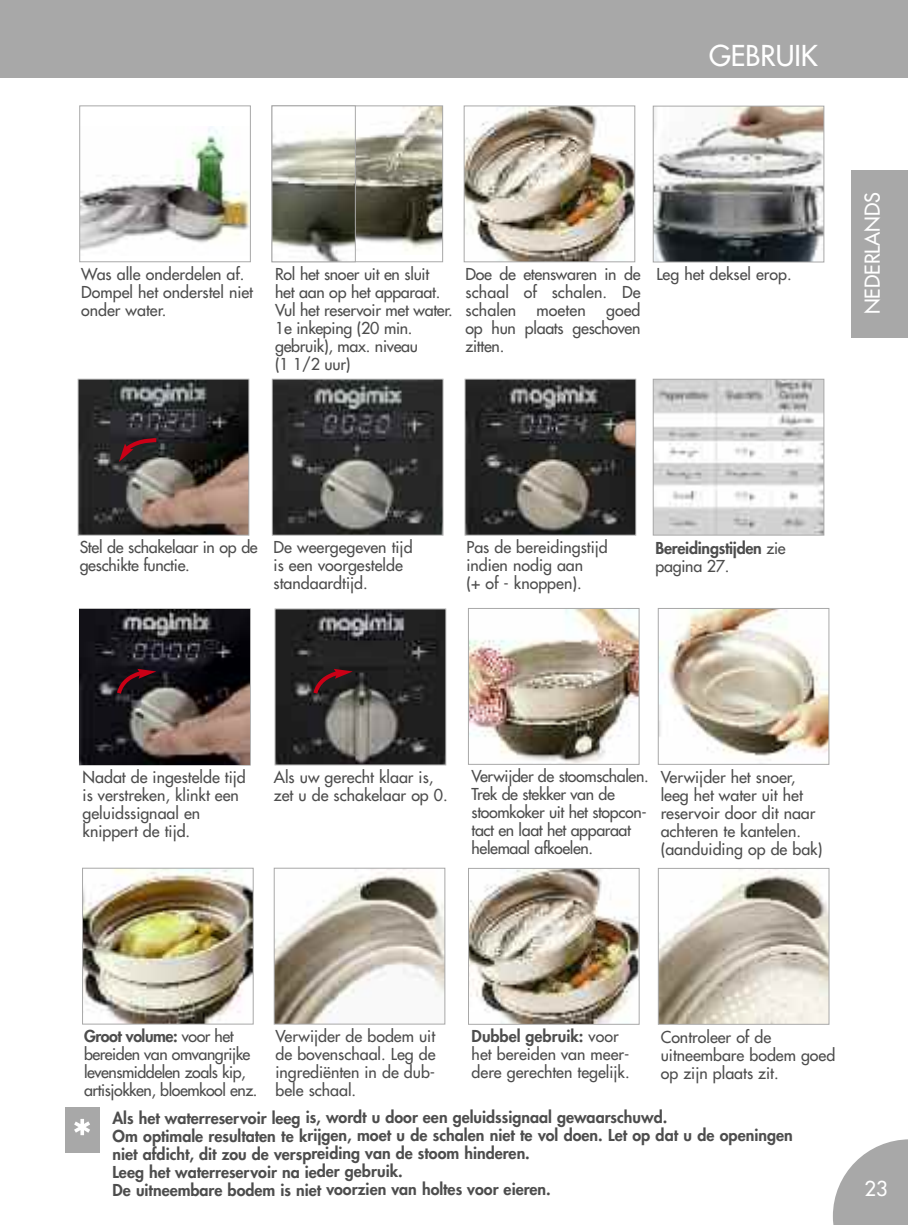
<style>
.page{position:relative;width:908px;height:1225px;background:#fff}
.page>*{position:absolute;margin:0;border:0;box-sizing:border-box;transform-origin:0 0}
.t1{font:52.6px "Futura";color:#fff}
.t2{font:28px "Futura";color:#fff}
.t3{font:20px "Futura";color:#fff}
.t4{font:16px/18px "Futura";color:#4d4d4d}
.t5{font:800 16px/18px "Futura";color:#4d4d4d}
.t6{font:16px/18px "Futura";letter-spacing:-.025em;color:#4d4d4d}
.t7{font:16px/18px "Futura";letter-spacing:-.03em;color:#4d4d4d}
.s1{font-weight:400}
.s2{font-weight:800}
</style>
<div class="page">
<div style="left:0;top:0;width:907px;height:78px;background:#a8a8a8"></div>
<svg style="left:833px;top:1139px;width:74px;height:86px"></svg>
<img style="left:654px;top:381px;width:168px;height:152px">
<div style="left:652px;top:379px;width:172px;height:156px;border:1px solid #a8a8a8"></div>
<img style="left:81px;top:127px;width:168px;height:123px">
<div style="left:79px;top:105px;width:172px;height:157px;border:1px solid #a8a8a8"></div>
<img style="left:355px;top:107px;width:86px;height:148px">
<div style="left:271px;top:105px;width:172px;height:157px;border:1px solid #a8a8a8"></div>
<img style="left:273px;top:131px;width:80px;height:129px">
<div style="left:271px;top:105px;width:84px;height:157px;border:1px solid #a8a8a8"></div>
<img style="left:465px;top:107px;width:168px;height:153px">
<div style="left:463px;top:105px;width:172px;height:157px;border:1px solid #a8a8a8"></div>
<img style="left:654px;top:108px;width:168px;height:152px">
<div style="left:652px;top:106px;width:172px;height:156px;border:1px solid #a8a8a8"></div>
<img style="left:276px;top:610px;width:168px;height:153px">
<div style="left:274px;top:608px;width:172px;height:157px;border:1px solid #a8a8a8"></div>
<img style="left:80px;top:381px;width:167px;height:152px">
<div style="left:78px;top:379px;width:171px;height:156px;border:1px solid #a8a8a8"></div>
<img style="left:466px;top:381px;width:168px;height:152px">
<div style="left:464px;top:379px;width:172px;height:156px;border:1px solid #a8a8a8"></div>
<svg style="left:81px;top:610px;width:167px;height:153px;background:#3f3838"></svg>
<div style="left:79px;top:608px;width:171px;height:157px;border:1px solid #a8a8a8"></div>
<img style="left:274px;top:381px;width:167px;height:152px">
<div style="left:272px;top:379px;width:171px;height:156px;border:1px solid #a8a8a8"></div>
<img style="left:84px;top:869px;width:167px;height:153px">
<div style="left:82px;top:867px;width:171px;height:157px;border:1px solid #a8a8a8"></div>
<img style="left:275px;top:869px;width:168px;height:153px">
<div style="left:273px;top:867px;width:172px;height:157px;border:1px solid #a8a8a8"></div>
<img style="left:659px;top:870px;width:168px;height:152px">
<div style="left:657px;top:868px;width:172px;height:156px;border:1px solid #a8a8a8"></div>
<img style="left:470px;top:870px;width:167px;height:152px">
<div style="left:468px;top:868px;width:171px;height:156px;border:1px solid #a8a8a8"></div>
<div style="left:65px;top:1107px;width:34px;height:45px;background:#a8a8a8"></div>
<img style="left:659px;top:610px;width:168px;height:151px">
<div style="left:657px;top:608px;width:172px;height:157px;border:1px solid #a8a8a8"></div>
<img style="left:469px;top:610px;width:168px;height:153px">
<div style="left:467px;top:608px;width:172px;height:157px;border:1px solid #a8a8a8"></div>
<svg style="left:119px;top:436px;width:41px;height:26px"></svg>
<svg style="left:114px;top:669px;width:42px;height:29px"></svg>
<svg style="left:310px;top:669px;width:42px;height:29px"></svg>
<div style="left:850px;top:170px;width:57px;height:167px;background:#a8a8a8"></div>
<h2 class="t2" style="left:708px;top:42px;width:110px">GEBRUIK</h2>
<p class="t4" style="left:81px;top:266px;width:173px">Was alle onderdelen af.<br>Dompel het onderstel niet onder water.</p>
<p class="t4" style="left:275px;top:266px;width:179px">Rol het snoer uit en sluit<br>het aan op het apparaat.<br>Vul het reservoir met water.<br>1e inkeping (20 min. gebruik), max. niveau<br>(1 1/2 uur)</p>
<p class="t4" style="left:465px;top:266px;width:327px">Doe de etenswaren in de Leg het deksel erop. schaal of schalen. De<br>schalen</p>
<p class="t4" style="left:465px;top:302px;width:176px;text-align:justify;text-indent:140px">goed op hun plaats geschoven zitten.</p>
<p class="t4" style="left:536px;top:302px;width:51px">moeten</p>
<p class="t3" style="left:862px;top:314px;width:124px;rotate:-90deg">NEDERLANDS</p>
<p class="t4" style="left:80px;top:539px;width:179px">Stel de schakelaar in op de geschikte functie.</p>
<p class="t4" style="left:273px;top:539px;width:140px">De weergegeven tijd is een voorgestelde standaardtijd.</p>
<p class="t4" style="left:466px;top:539px;width:143px">Pas de bereidingstijd indien nodig aan<br>(+ of - knoppen).</p>
<p class="t5" style="left:655px;top:540px;width:131px">Bereidingstijden <span class="s1">zie pagina 27.</span></p>
<p class="t4" style="left:83px;top:769px;width:165px">Nadat de ingestelde tijd is verstreken, klinkt een geluidssignaal en knippert de tijd.</p>
<p class="t4" style="left:274px;top:768px;width:175px">Als uw gerecht klaar is, zet u de schakelaar op 0.</p>
<p class="t6" style="left:471px;top:768px;width:178px">Verwijder de stoomschalen.<br>Trek de stekker van de stoomkoker uit het stopcon&shy;tact en laat het apparaat helemaal afkoelen.</p>
<p class="t4" style="left:660px;top:769px;width:163px">Verwijder het snoer, leeg het water uit het reservoir door dit naar achteren te kantelen. (aanduiding op de bak)</p>
<p class="t4" style="left:275px;top:1028px;width:161px;text-align:justify">Verwijder de bodem uit de bovenschaal. Leg de ingrediënten in de dub&shy;bele schaal.</p>
<p class="t5" style="left:112px;top:1109px;width:681px">Als het waterreservoir leeg is, wordt u door een geluidssignaal gewaarschuwd.<br>Om optimale resultaten te krijgen, moet u de schalen niet te vol doen. Let op dat u de openingen niet afdicht, dit zou de verspreiding van de stoom hinderen.<br>Leeg het waterreservoir na ieder gebruik.<br>De uitneembare bodem is niet voorzien van holtes voor eieren.</p>
<p class="t7" style="left:84px;top:1028px;width:175px"><span class="s2">Groot volume:</span> voor het bereiden van omvangrijke levensmiddelen zoals kip, artisjokken, bloemkool enz.</p>
<p class="t4" style="left:471px;top:1028px;width:159px"><span class="s2">Dubbel gebruik:</span> voor het bereiden van meer&shy;dere gerechten tegelijk.</p>
<p class="t4" style="left:660px;top:1029px;width:176px">Controleer of de uitneembare bodem goed op zijn plaats zit.</p>
<h1 class="t1" style="left:71px;top:1112px;width:24px">*</h1>
<p class="t3" style="left:864px;top:1178px;width:25px">23</p>
</div>
